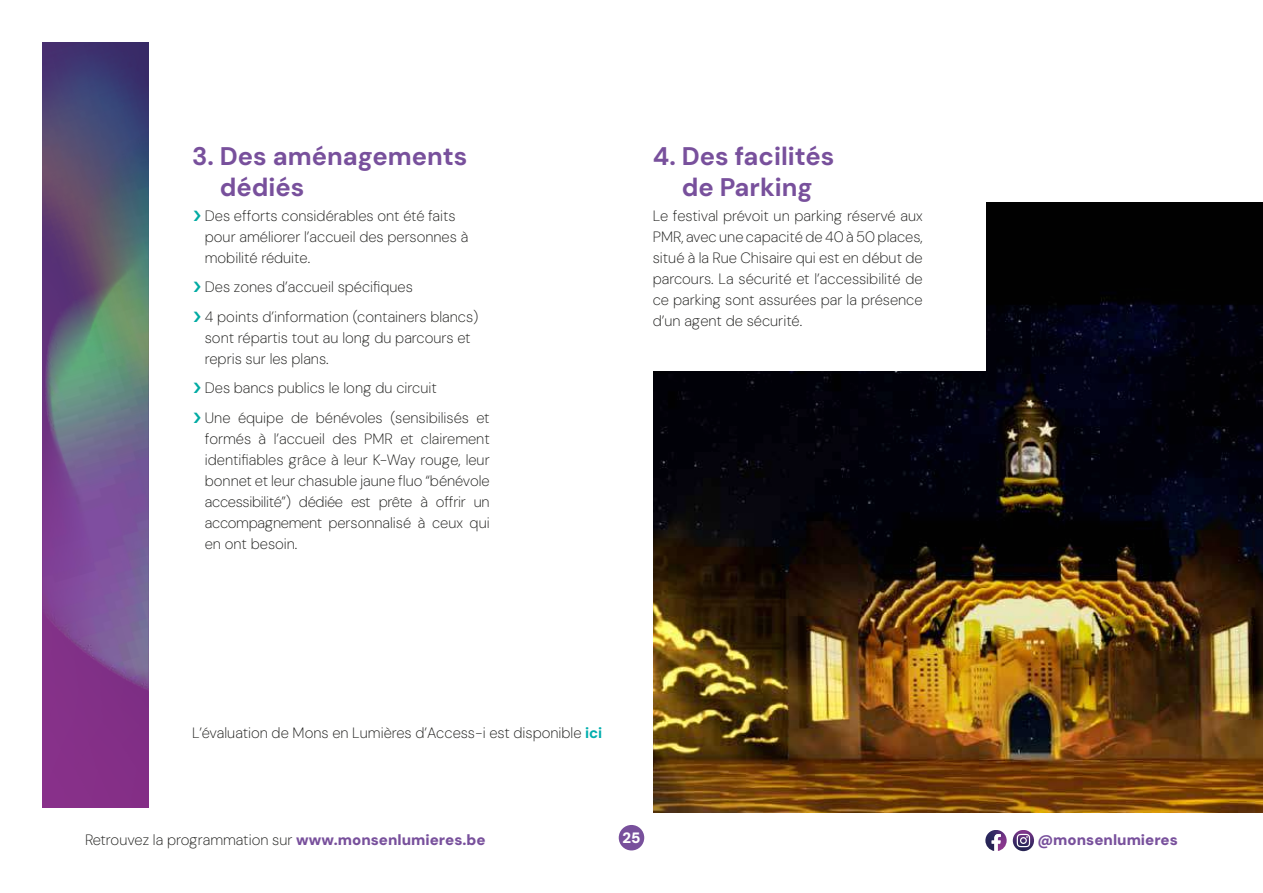
<style>
.page{position:relative;width:1263px;height:893px;background:#fff}
.page>*{position:absolute;margin:0;border:0;box-sizing:border-box;transform-origin:0 0}
.t1{font:700 25.5px/30.6px "DM Sans";color:#78509c}
.t2{font:200 15px/21px "DM Sans";color:#1d1d1b}
.t3{font:900 15px "DM Sans";color:#78509c}
.t4{font:900 15px "DM Sans";color:#fff}
.s1{font-weight:700;color:#00aeae}
.s2{font-weight:900;color:#78509c}
</style>
<div class="page">
<img style="left:653px;top:203px;width:610px;height:610px">
<div style="left:619px;top:79px;width:366px;height:292px;background:#fff"></div>
<div style="left:43px;top:43px;width:106px;height:765px;background:#843088"></div>
<img style="left:43px;top:551px;width:43px;height:102px">
<img style="left:86px;top:551px;width:63px;height:139px">
<img style="left:43px;top:43px;width:106px;height:508px">
<img style="left:91px;top:253px;width:58px;height:387px">
<div style="left:619px;top:825px;width:25px;height:25px;background:#78509c;border-radius:50%"></div>
<svg style="left:1013px;top:830px;width:21px;height:21px"></svg>
<svg style="left:1017px;top:834px;width:13px;height:13px"></svg>
<svg style="left:985px;top:830px;width:22px;height:21px"></svg>
<h1 class="t1" style="left:220px;top:141px;width:249px;text-indent:-28px">3. Des aménagements dédiés</h1>
<p class="t2" style="left:205px;top:205px;width:265px">Des efforts considérables ont été faits pour améliorer l’accueil des personnes à mobilité réduite.</p>
<p class="t2" style="left:205px;top:272px;width:275px;line-height:29.5px">Des zones d’accueil spécifiques<br>4 points d’information (containers blancs)</p>
<p class="t2" style="left:205px;top:327px;width:267px">sont répartis tout au long du parcours et repris sur les plans.</p>
<p class="t2" style="left:205px;top:373px;width:286px;line-height:29.5px">Des bancs publics le long du circuit<br>Une équipe de bénévoles (sensibilisés et</p>
<p class="t2" style="left:205px;top:428px;width:286px;text-align:justify">formés à l’accueil des PMR et clairement identifiables grâce à leur K-Way rouge, leur bonnet et leur chasuble jaune fluo “bénévole accessibilité”) dédiée est prête à offrir un accompagnement personnalisé à ceux qui en ont besoin.</p>
<h1 class="t1" style="left:653px;top:141px;width:183px;text-align:center">4. Des facilités de Parking</h1>
<p class="t2" style="left:653px;top:205px;width:271px;text-align:justify">Le festival prévoit un parking réservé aux PMR, avec une capacité de 40 à 50 places, situé à la Rue Chisaire qui est en début de parcours. La sécurité et l’accessibilité de ce parking sont assurées par la présence d’un agent de sécurité.</p>
<p class="t2" style="left:192px;top:722px;width:412px">L’évaluation de Mons en Lumières d’Access-i est disponible <span class="s1">ici</span></p>
<p class="t2" style="left:85px;top:829px;width:402px">Retrouvez la programmation sur <span class="s2">www.monsenlumieres.be</span></p>
<p class="t4" style="left:622px;top:828px;width:20px">25</p>
<p class="t3" style="left:1037px;top:830px;width:142px">@monsenlumieres</p>
</div>
